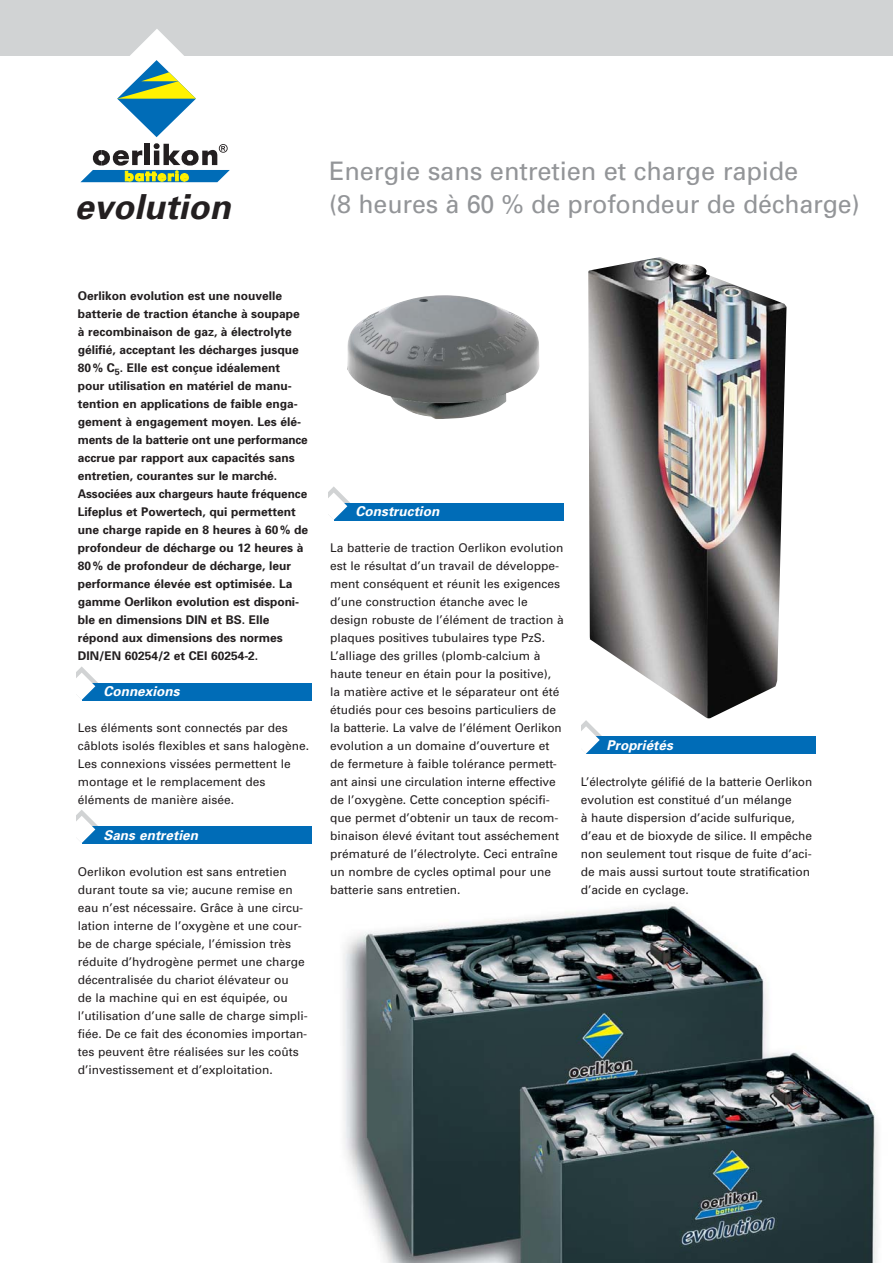
<style>
.page{position:relative;width:893px;height:1263px;background:#fff}
.page>*{position:absolute;margin:0;border:0;box-sizing:border-box;transform-origin:0 0}
.t1{font:italic 700 34.5px "Univers";color:#231f20}
.t2{font:25.5px/33px "Univers";letter-spacing:-.005em;color:#939598}
.t3{font:italic 700 13.5px "Univers";color:#fff}
.t4{font:12px/18px "Univers";color:#231f20}
.t5{font:700 12px/18px "Univers";color:#231f20}
</style>
<div class="page">
<div style="left:0;top:0;width:892px;height:55px;background:#d1d3d4"></div>
<img style="left:343px;top:906px;width:535px;height:357px">
<div style="left:334px;top:503px;width:230px;height:17px;background:#006cb7"></div>
<svg style="left:328px;top:486px;width:22px;height:34px"></svg>
<div style="left:586px;top:737px;width:230px;height:17px;background:#006cb7"></div>
<svg style="left:581px;top:720px;width:22px;height:34px"></svg>
<div style="left:82px;top:683px;width:230px;height:17px;background:#006cb7"></div>
<svg style="left:76px;top:666px;width:22px;height:34px"></svg>
<div style="left:82px;top:826px;width:230px;height:17px;background:#006cb7"></div>
<svg style="left:76px;top:810px;width:22px;height:33px"></svg>
<svg style="left:80px;top:29px;width:150px;height:153px"></svg>
<img style="left:588px;top:257px;width:198px;height:461px">
<img style="left:347px;top:295px;width:193px;height:124px">
<h1 class="t1" style="left:74px;top:194px;width:164px">evolution</h1>
<h2 class="t2" style="left:329px;top:156px;width:532px">Energie sans entretien et charge rapide<br>(8 heures à 60 % de profondeur de décharge)</h2>
<p class="t5" style="left:78px;top:288px;width:232px">Oerlikon evolution est une nouvelle batterie de traction étanche à soupape à recombinaison de gaz, à électrolyte gélifié, acceptant les décharges jusque 80% C<sub>5</sub>. Elle est conçue idéalement pour utilisation en matériel de manu&shy;tention en applications de faible enga&shy;gement à engagement moyen. Les élé&shy;ments de la batterie ont une performance accrue par rapport aux capacités sans entretien, courantes sur le marché.<br>Associées aux chargeurs hau te fréquence Lifeplus et Powertech, qui permettent une charge rapide en 8 heures à 60% de profondeur de décharge ou 12 heures à 80% de profondeur de décharge, leur performance élevée est optimisée. La gamme Oerlikon evolution est disponi&shy;ble en dimensions DIN et BS. Elle répond aux dimensions des normes DIN/EN 60254/2 et CEI 60254-2.</p>
<p class="t3" style="left:103px;top:686px;width:80px">Connexions</p>
<p class="t4" style="left:78px;top:720px;width:233px">Les éléments sont connectés par des câblots isolés flexibles et sans halogène.<br>Les connexions vissées permettent le montage et le remplacement des éléments de manière aisée.</p>
<p class="t3" style="left:103px;top:830px;width:99px">Sans entretien</p>
<p class="t4" style="left:78px;top:864px;width:231px">Oerlikon evolution est sans entretien durant toute sa vie; aucune remise en eau n’est nécessaire. Grâce à une circu&shy;lation interne de l’oxygène et une cour&shy;be de charge spéciale, l’émission très réduite d’hydrogène permet une charge décentralisée du chariot élévateur ou<br>de la machine qui en est équipée, ou l’utilisation d’une salle de charge simpli&shy;fiée. De ce fait des économies importan&shy;tes peuvent être réalisées sur les coûts d’investissement et d’exploitation.</p>
<p class="t3" style="left:356px;top:506px;width:88px">Construction</p>
<p class="t4" style="left:330px;top:540px;width:235px">La batterie de traction Oerlikon evolution est le résultat d’un travail de développe&shy;ment conséquent et réunit les exigences d’une construction étanche avec le<br>de sign robuste de l’élément de traction à plaques positives tubulaires type PzS.<br>L’alliage des grilles (plomb-calcium à haute teneur en étain pour la positive), la matière active et le séparateur ont été étudiés pour ces besoins particuliers de la batterie. La valve de l’élément Oerlikon evolution a un domaine d’ouverture et de fermeture à faible tolérance permet t&shy;ant ainsi une circulation interne effective de l’oxygène. Cette conception spécifi&shy;que permet d’obtenir un taux de recom&shy;binaison élevé évitant tout asséchement prématuré de l’électrolyte. Ceci entraîne un nombre de cycles optimal pour une batterie sans entretien.</p>
<p class="t3" style="left:606px;top:740px;width:70px">Propriétés</p>
<p class="t4" style="left:581px;top:774px;width:233px">L’électrolyte gélifié de la batterie Oerlikon evolution est constitué d’un mélange<br>à haute dispersion d’acide sulfurique, d’eau et de bioxyde de silice. Il empêche non seulement tout risque de fuite d’aci&shy;de mais aussi surtout toute stratification d’acide en cyclage.</p>
</div>
